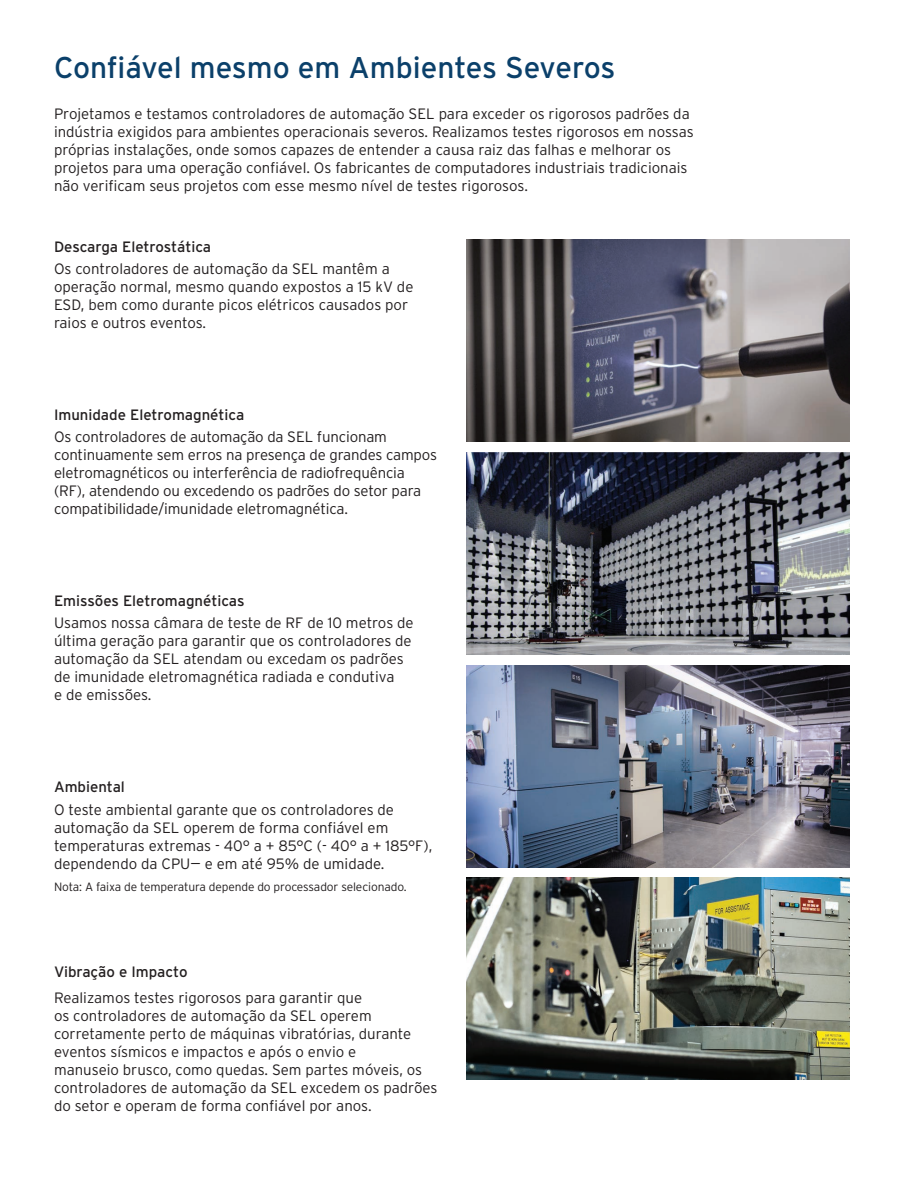
<style>
.page{position:relative;width:918px;height:1188px;background:#fff}
.page>*{position:absolute;margin:0;border:0;box-sizing:border-box;transform-origin:0 0}
.t1{font:30px "Interstate Poly";letter-spacing:-.005em;color:#0b406a}
.t2{font:300 15px/18px "Interstate Poly";color:#231f20}
.t3{font:15px "Interstate Poly";color:#231f20}
.t4{font:300 12px "Interstate Poly";letter-spacing:-.01em;color:#231f20}
</style>
<div class="page">
<img style="left:467px;top:240px;width:383px;height:202px">
<img style="left:467px;top:452px;width:383px;height:202px">
<img style="left:467px;top:665px;width:383px;height:202px">
<img style="left:467px;top:878px;width:383px;height:202px">
<h1 class="t1" style="left:54px;top:46px;width:563px">Confiável mesmo em Ambientes Severos</h1>
<p class="t2" style="left:54px;top:104px;width:641px">Projetamos e testamos controladores de automação SEL para exceder os rigorosos padrões da indústria exigidos para ambientes operacionais severos. Realizamos testes rigorosos em nossas próprias instalações, onde somos capazes de entender a causa raiz das falhas e melhorar os projetos para uma operação confiável. Os fabricantes de computadores industriais tradicionais não verificam seus projetos com esse mesmo nível de testes rigorosos.</p>
<p class="t3" style="left:54px;top:236px;width:159px">Descarga Eletrostática</p>
<p class="t2" style="left:54px;top:259px;width:361px">Os controladores de automação da SEL mantêm a operação normal, mesmo quando expostos a 15 kV de ESD, bem como durante picos elétricos causados por raios e outros eventos.</p>
<p class="t3" style="left:54px;top:404px;width:192px">Imunidade Eletromagnética</p>
<p class="t2" style="left:54px;top:427px;width:385px">Os controladores de automação da SEL funcionam continuamente sem erros na presença de grandes campos eletromagnéticos ou interferência de radiofrequência (RF), atendendo ou excedendo os padrões do setor para compatibilidade/imunidade eletromagnética.</p>
<p class="t3" style="left:54px;top:590px;width:192px">Emissões Eletromagnéticas</p>
<p class="t2" style="left:54px;top:613px;width:361px">Usamos nossa câmara de teste de RF de 10 metros de última geração para garantir que os controladores de automação da SEL atendam ou excedam os padrões de imunidade eletromagnética radiada e condutiva<br>e de emissões.</p>
<p class="t3" style="left:54px;top:776px;width:72px">Ambiental</p>
<p class="t2" style="left:54px;top:799px;width:380px">O teste ambiental garante que os controladores de automação da SEL operem de forma confiável em temperaturas extremas - 40° a + 85°C (- 40° a + 185°F), dependendo da CPU– e em até 95% de umidade.</p>
<p class="t4" style="left:54px;top:878px;width:354px">Nota: A faixa de temperatura depende do processador selecionado.</p>
<p class="t3" style="left:54px;top:961px;width:135px">Vibração e Impacto</p>
<p class="t2" style="left:54px;top:987px;width:385px">Realizamos testes rigorosos para garantir que<br>os controladores de automação da SEL operem corretamente perto de máquinas vibratórias, durante eventos sísmicos e impactos e após o envio e<br>manuseio brusco, como quedas. Sem partes móveis, os controladores de automação da SEL excedem os padrões do setor e operam de forma confiável por anos.</p>
</div>
